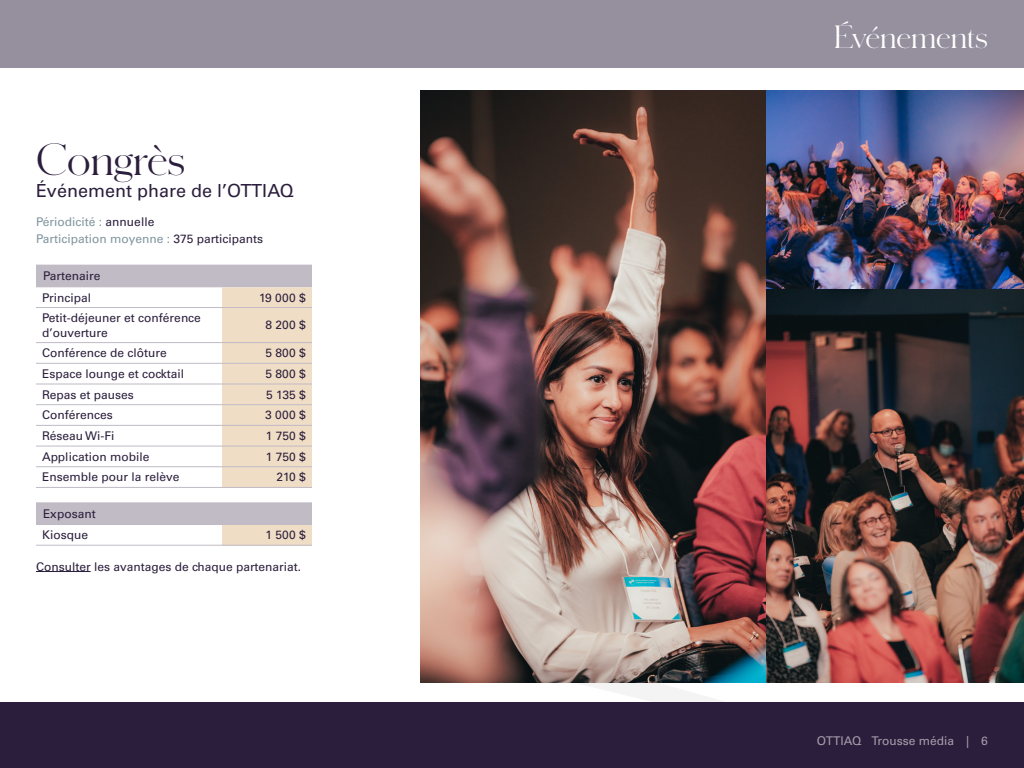
<style>
.page{position:relative;width:1024px;height:768px;background:#fff}
.page>*{position:absolute;margin:0;border:0;box-sizing:border-box;transform-origin:0 0}
.t1{font:42px "Schnyder L Wide";color:#2b1e3c}
.t2{font:30px "Schnyder L Wide";color:#fff}
.t3{font:18px "Univers LT Std";color:#2b1e3c}
.t4{font:12px/21.2px "Univers LT Std";color:#2b1e3c}
.t5{font:12px/17.4px "Univers LT Std";color:#81959e}
.t6{font:12px "Univers LT Std";color:#a59daa}
.s1{color:#2b1e3c}
</style>
<div class="page">
<svg style="left:579px;top:683px;width:144px;height:19px;fill:#f4f4f5"></svg>
<div style="left:0;top:0;width:1024px;height:68px;background:#958f9e"></div>
<div style="left:0;top:702px;width:1024px;height:66px;background:#2b1e3c"></div>
<img style="left:420px;top:90px;width:604px;height:593px">
<hr style="left:36px;top:571px;width:55px;height:1px;background:#2b1e3c">
<svg style="left:36px;top:265px;width:276px;height:222px"></svg>
<hr style="left:36px;top:307px;width:186px;height:1px;background:#c0bbc5">
<hr style="left:222px;top:307px;width:90px;height:1px;background:#c0bbc5">
<hr style="left:36px;top:342px;width:186px;height:1px;background:#c0bbc5">
<hr style="left:222px;top:342px;width:90px;height:1px;background:#c0bbc5">
<hr style="left:36px;top:363px;width:186px;height:1px;background:#c0bbc5">
<hr style="left:222px;top:363px;width:90px;height:1px;background:#c0bbc5">
<hr style="left:36px;top:384px;width:186px;height:1px;background:#c0bbc5">
<hr style="left:222px;top:384px;width:90px;height:1px;background:#c0bbc5">
<hr style="left:36px;top:404px;width:186px;height:1px;background:#c0bbc5">
<hr style="left:222px;top:404px;width:90px;height:1px;background:#c0bbc5">
<hr style="left:36px;top:425px;width:186px;height:1px;background:#c0bbc5">
<hr style="left:222px;top:425px;width:90px;height:1px;background:#c0bbc5">
<hr style="left:36px;top:446px;width:186px;height:1px;background:#c0bbc5">
<hr style="left:222px;top:446px;width:90px;height:1px;background:#c0bbc5">
<hr style="left:36px;top:466px;width:186px;height:1px;background:#c0bbc5">
<hr style="left:222px;top:466px;width:90px;height:1px;background:#c0bbc5">
<hr style="left:36px;top:487px;width:186px;height:1px;background:#c0bbc5">
<hr style="left:222px;top:487px;width:90px;height:1px;background:#c0bbc5">
<div style="left:36px;top:502px;width:276px;height:23px;background:#c0bbc5"></div>
<div style="left:222px;top:525px;width:90px;height:20px;background:#efddc5"></div>
<hr style="left:36px;top:545px;width:186px;height:1px;background:#c0bbc5">
<hr style="left:222px;top:545px;width:90px;height:1px;background:#c0bbc5">
<h1 class="t1" style="left:36px;top:132px;width:151px">Congrès</h1>
<h3 class="t3" style="left:36px;top:180px;width:259px">Événement phare de l’OTTIAQ</h3>
<p class="t5" style="left:36px;top:213px;width:229px">Périodicité : <span class="s1">annuelle<br></span>Participation moyenne : <span class="s1">375 participants</span></p>
<p class="t4" style="left:42px;top:266px;width:60px">Partenaire<br>Principal</p>
<p class="t4" style="left:259px;top:287px;width:48px">19 000 $</p>
<p class="t4" style="left:42px;top:311px;width:161px;line-height:14.4px">Petit-déjeuner et conférence d’ouverture</p>
<p class="t4" style="left:265px;top:315px;width:42px">8 200 $</p>
<p class="t4" style="left:42px;top:343px;width:126px">Conférence de clôture</p>
<p class="t4" style="left:265px;top:343px;width:42px">5 800 $</p>
<p class="t4" style="left:42px;top:363px;width:144px">Espace lounge et cocktail</p>
<p class="t4" style="left:265px;top:363px;width:42px">5 800 $</p>
<p class="t4" style="left:42px;top:384px;width:93px">Repas et pauses</p>
<p class="t4" style="left:266px;top:384px;width:41px">5 135 $</p>
<p class="t4" style="left:42px;top:405px;width:72px">Conférences</p>
<p class="t4" style="left:265px;top:405px;width:42px">3 000 $</p>
<p class="t4" style="left:42px;top:425px;width:74px">Réseau Wi-Fi</p>
<p class="t4" style="left:266px;top:425px;width:42px">1 750 $</p>
<p class="t4" style="left:42px;top:446px;width:109px">Application mobile</p>
<p class="t4" style="left:266px;top:446px;width:42px">1 750 $</p>
<p class="t4" style="left:42px;top:467px;width:139px">Ensemble pour la relève</p>
<p class="t4" style="left:277px;top:467px;width:31px">210 $</p>
<p class="t4" style="left:42px;top:503px;width:55px">Exposant<br>Kiosque</p>
<p class="t4" style="left:265px;top:524px;width:42px">1 500 $</p>
<p class="t4" style="left:36px;top:556px;width:267px">Consulter les avantages de chaque partenariat.</p>
<h2 class="t2" style="left:834px;top:17px;width:155px">Événements</h2>
<p class="t6" style="left:817px;top:734px;width:173px">OTTIAQ Trousse média | 6</p>
</div>
